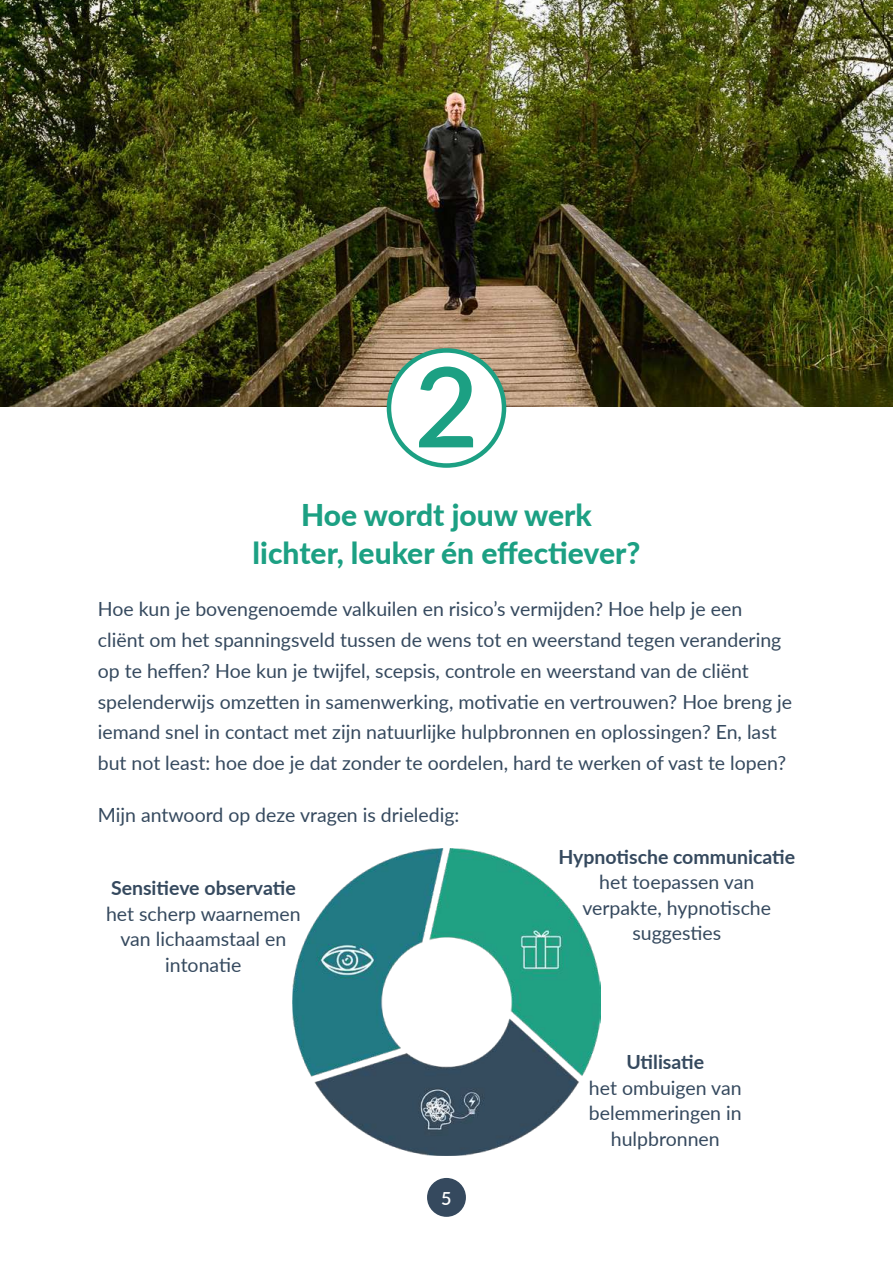
<style>
.page{position:relative;width:893px;height:1263px;background:#fff}
.page>*{position:absolute;margin:0;border:0;box-sizing:border-box;transform-origin:0 0}
.t1{font:600 111px "Lato";color:#1ca083}
.t2{font:800 30px/38.2px "Lato";color:#1ca083;text-align:center}
.t3{font:19.5px/25.5px "Lato";color:#35495e;text-align:center}
.t4{font:700 19.5px "Lato";color:#35495e}
.t5{font:600 18px "Lato";color:#fff}
</style>
<div class="page">
<div style="left:427px;top:1178px;width:39px;height:39px;background:#35495e;border-radius:50%"></div>
<img style="left:0;top:0;width:893px;height:406px">
<div style="left:389px;top:350px;width:115px;height:115px;background:#fff;border-radius:50%"></div>
<div style="left:387px;top:348px;width:119px;height:120px;border:5px solid #1ca083;border-radius:50%"></div>
<img style="left:293px;top:848px;width:307px;height:308px">
<h1 class="t1" style="left:414px;top:362px;width:66px">2</h1>
<h2 class="t2" style="left:253px;top:498px;width:389px">Hoe wordt jouw werk lichter, leuker én effectiever?</h2>
<p class="t3" style="left:98px;top:593px;width:696px;line-height:30.8px;text-align:left">Hoe kun je bovengenoemde valkuilen en risico’s vermijden? Hoe help je een cliënt om het spanningsveld tussen de wens tot en weerstand tegen verandering op te heffen? Hoe kun je twijfel, scepsis, controle en weerstand van de cliënt spelenderwijs omzetten in samenwerking, motivatie en vertrouwen? Hoe breng je iemand snel in contact met zijn natuurlijke hulpbronnen en oplossingen? En, last but not least: hoe doe je dat zonder te oordelen, hard te werken of vast te lopen?</p>
<p class="t3" style="left:98px;top:801px;width:363px">Mijn antwoord op deze vragen is drieledig:</p>
<p class="t4" style="left:111px;top:873px;width:186px">Sensitieve observatie</p>
<p class="t3" style="left:106px;top:902px;width:196px">het scherp waarnemen van lichaamstaal en intonatie</p>
<p class="t5" style="left:441px;top:1191px;width:12px">5</p>
<p class="t4" style="left:558px;top:842px;width:238px">Hypnotische communicatie</p>
<p class="t3" style="left:582px;top:869px;width:190px">het toepassen van verpakte, hypnotische suggesties</p>
<p class="t4" style="left:626px;top:1048px;width:79px">Utilisatie</p>
<p class="t3" style="left:589px;top:1074px;width:154px">het ombuigen van belemmeringen in hulpbronnen</p>
</div>
